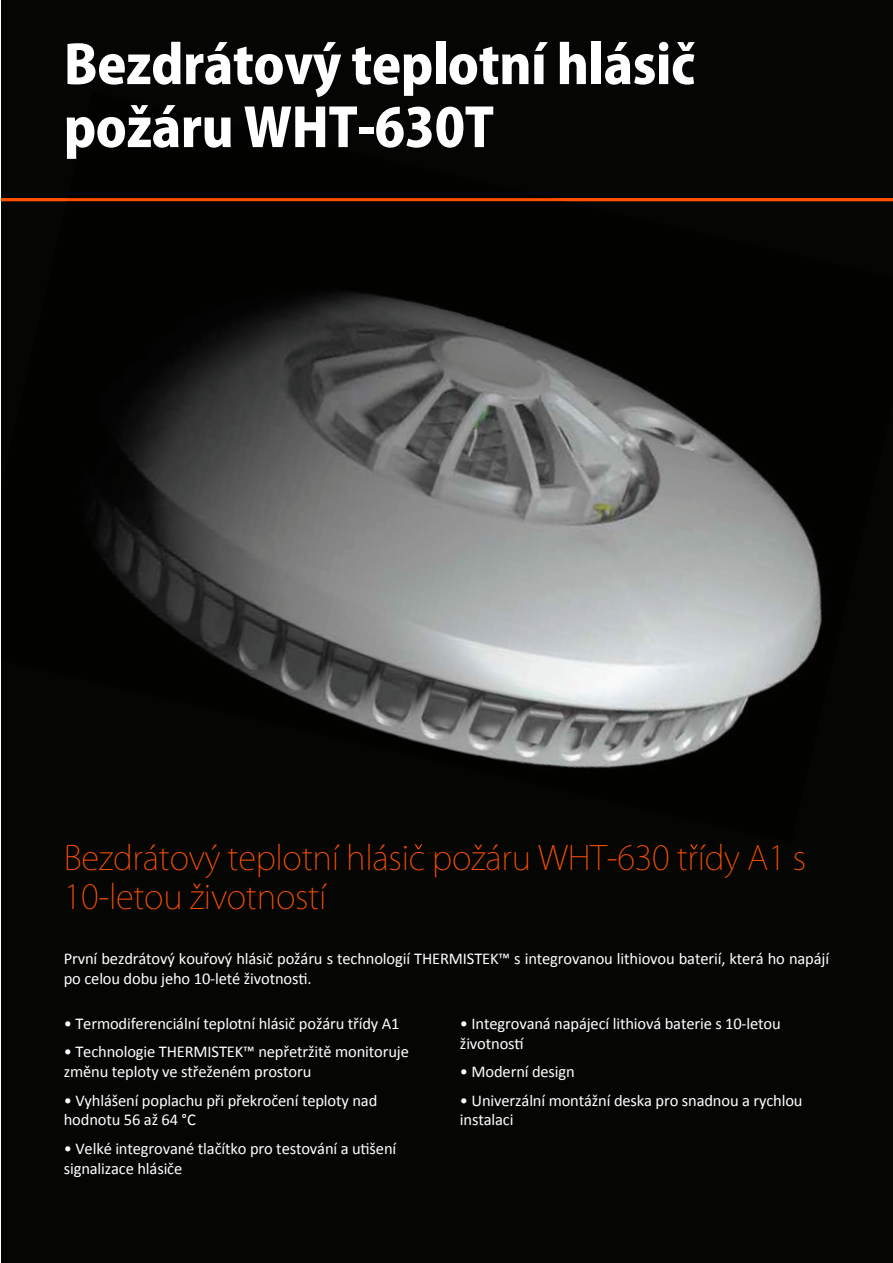
<style>
.page{position:relative;width:893px;height:1263px;background:#fff}
.page>*{position:absolute;margin:0;border:0;box-sizing:border-box;transform-origin:0 0}
.t1{font:800 52.5px/63px "Koz Go Pro";letter-spacing:-.01em;color:#fff}
.t2{font:200 33px/39.6px "Koz Go Pro";letter-spacing:-.01em;color:#ff5000}
.t3{font:16.5px/19.8px "Calibri";letter-spacing:-.01em;color:#fff}
</style>
<div class="page">
<div style="left:1px;top:0;width:892px;height:1263px;background:#050504"></div>
<img style="left:1px;top:201px;width:892px;height:567px">
<hr style="left:1px;top:198px;width:892px;height:3px;background:#ff5000">
<svg style="left:677px;top:42px;width:18px;height:9px"></svg>
<svg style="left:690px;top:844px;width:8px;height:5px"></svg>
<svg style="left:415px;top:844px;width:7px;height:5px"></svg>
<h1 class="t1" style="left:64px;top:37px;width:633px">Bezdrátový teplotní hlásic požáru WHT-630T</h1>
<h2 class="t2" style="left:64px;top:838px;width:744px">Bezdrátový teplotní hlásic požáru WHT-630 trídy A1 s<br>10-letou životností</h2>
<p class="t3" style="left:64px;top:949px;width:767px">První bezdrátový kouřový hlásič požáru s technologií THERMISTEK™ s integrovanou lithiovou baterií, která ho napájí po celou dobu jeho 10-leté životnosti.</p>
<p class="t3" style="left:64px;top:1013px;width:337px">• Termodiferenciální teplotní hlásič požáru třídy A1</p>
<p class="t3" style="left:64px;top:1042px;width:347px">• Technologie THERMISTEK™ nepřetržitě monitoruje změnu teploty ve střeženém prostoru</p>
<p class="t3" style="left:64px;top:1090px;width:315px">• Vyhlášení poplachu při překročení teploty nad hodnotu 56 až 64 °C</p>
<p class="t3" style="left:64px;top:1138px;width:334px">• Velké integrované tlačítko pro testování a utišení signalizace hlásiče</p>
<p class="t3" style="left:460px;top:1013px;width:322px">• Integrovaná napájecí lithiová baterie s 10-letou životností</p>
<p class="t3" style="left:460px;top:1062px;width:116px">• Moderní design</p>
<p class="t3" style="left:460px;top:1090px;width:344px">• Univerzální montážní deska pro snadnou a rychlou instalaci</p>
</div>
